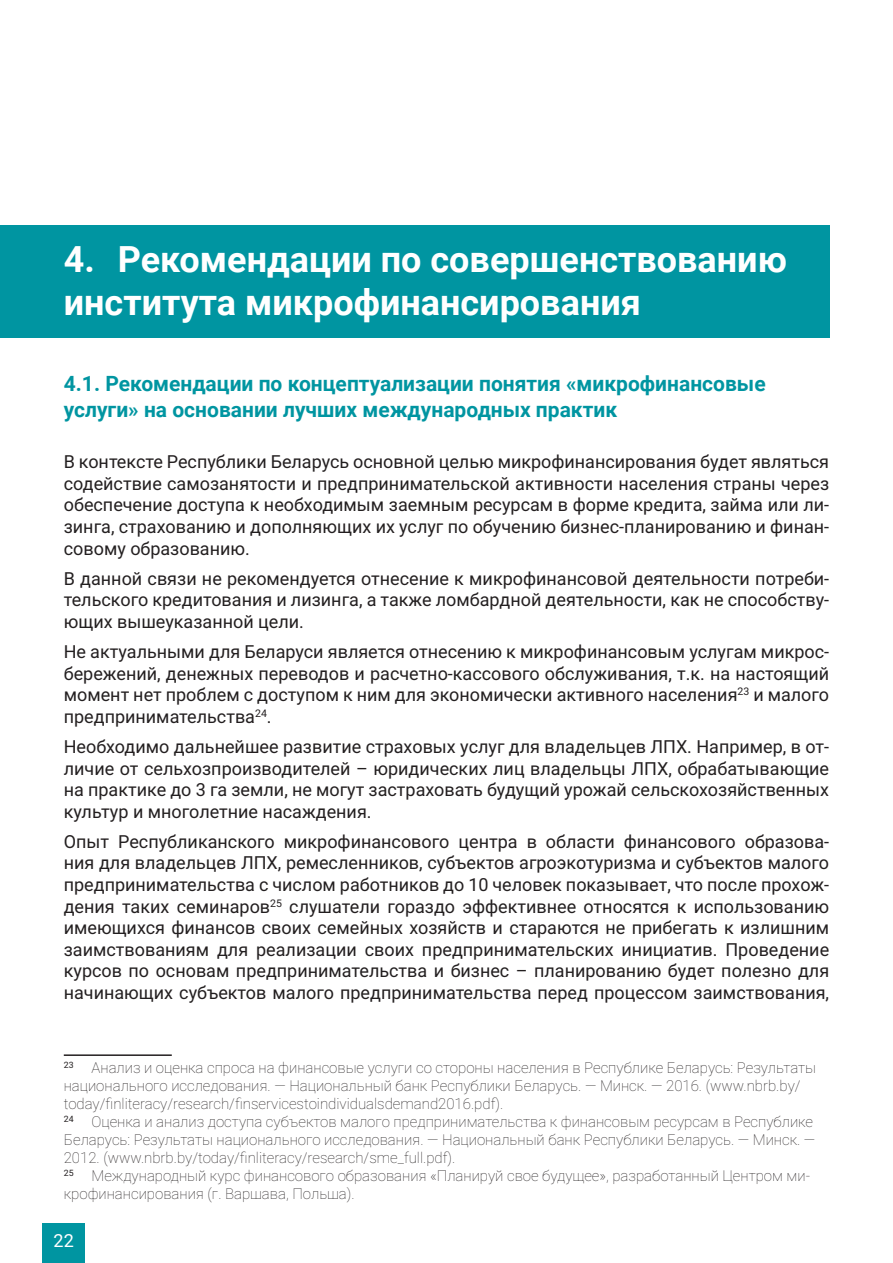
<style>
.page{position:relative;width:893px;height:1263px;background:#fff}
.page>*{position:absolute;margin:0;border:0;box-sizing:border-box;transform-origin:0 0}
.заголовок{font:700 36px/43.2px "Roboto";color:#fff}
.подзаголовок{font:700 21px/25.2px "Roboto";color:#0095a1}
.t1{font:18px/21.6px "Roboto";color:#231f20;text-align:justify}
.t2{font:18px "Roboto";color:#fff}
.Сноски{font:100 15px/18px "Roboto";color:#231f20}
</style>
<div class="page">
<div style="left:43px;top:1223px;width:42px;height:40px;background:#0095a1"></div>
<div style="left:0;top:225px;width:829px;height:113px;background:#0095a1"></div>
<hr style="left:64px;top:1054px;width:108px;height:2px;background:#231f20">
<p class="заголовок" style="left:64px;top:236px;width:725px">4. Рекомендации по совершенствованию института микрофинансирования</p>
<p class="подзаголовок" style="left:64px;top:370px;width:703px">4.1. Рекомендации по концептуализации понятия «микрофинансовые услуги» на основании лучших международных практик</p>
<p class="t1" style="left:64px;top:450px;width:767px">В контексте Республики Беларусь основной целью микрофинансирования будет являться содействие самозанятости и предпринимательской активности населения страны через обеспечение доступа к необходимым заемным ресурсам в форме кредита, займа или ли&shy;зинга, страхованию и дополняющих их услуг по обучению бизнес-планированию и финан&shy;совому образованию.</p>
<p class="t1" style="left:64px;top:567px;width:767px">В данной связи не рекомендуется отнесение к микрофинансовой деятельности потреби&shy;тельского кредитования и лизинга, а также ломбардной деятельности, как не способству&shy;ющих вышеуказанной цели.</p>
<p class="t1" style="left:64px;top:640px;width:767px">Не актуальными для Беларуси является отнесению к микрофинансовым услугам микрос&shy;бережений, денежных переводов и расчетно-кассового обслуживания, т.к. на настоящий момент нет проблем с доступом к ним для экономически активного населения<sup>23</sup> и малого предпринимательства<sup>24</sup>.</p>
<p class="t1" style="left:64px;top:735px;width:767px">Необходимо дальнейшее развитие страховых услуг для владельцев ЛПХ. Например, в от&shy;личие от сельхозпроизводителей – юридических лиц владельцы ЛПХ, обрабатывающие на практике до 3 га земли, не могут застраховать будущий урожай сельскохозяйственных культур и многолетние насаждения.</p>
<p class="t1" style="left:64px;top:830px;width:767px">Опыт Республиканского микрофинансового центра в области финансового образова&shy;ния для владельцев ЛПХ, ремесленников, субъектов агроэкотуризма и субъектов малого предпринимательства с числом работников до 10 человек показывает, что после прохож&shy;дения таких семинаров<sup>25</sup> слушатели гораздо эффективнее относятся к использованию имеющихся финансов своих семейных хозяйств и стараются не прибегать к излишним заимствованиям для реализации своих предпринимательских инициатив. Проведение курсов по основам предпринимательства и бизнес – планированию будет полезно для начинающих субъектов малого предпринимательства перед процессом заимствования,</p>
<p class="Сноски" style="left:64px;top:1058px;width:754px"><sup>23</sup> Анализ и оценка спроса на финансовые услуги со стороны населения в Республике Беларусь: Результаты национального исследования. — Национальный банк Республики Беларусь. — Минск. — 2016. (www.nbrb.by/ today/finliteracy/research/finservicestoindividualsdemand2016.pdf).</p>
<p class="Сноски" style="left:64px;top:1112px;width:753px"><sup>24</sup> Оценка и анализ доступа субъектов малого предпринимательства к финансовым ресурсам в Республике<br>Беларусь: Результаты национального исследования. — Национальный банк Республики Беларусь. — Минск. —<br>2012. (www.nbrb.by/today/finliteracy/research/sme_full.pdf).</p>
<p class="Сноски" style="left:64px;top:1166px;width:748px"><sup>25</sup> Международный курс финансового образования «Планируй свое будущее», разработанный Центром ми&shy;крофинансирования (г. Варшава, Польша).</p>
<p class="t2" style="left:54px;top:1228px;width:22px">22</p>
</div>
